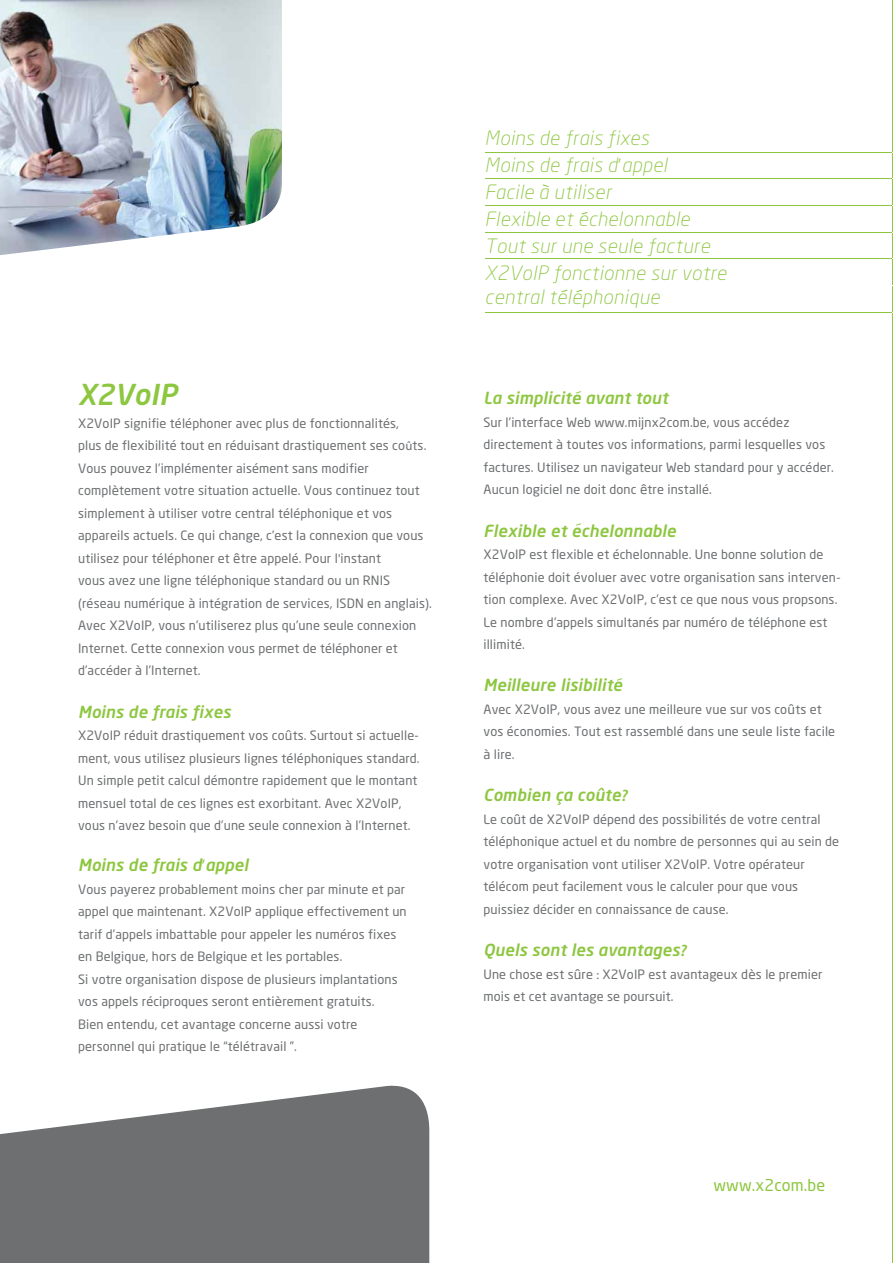
<style>
.page{position:relative;width:893px;height:1263px;background:#fff}
.page>*{position:absolute;margin:0;border:0;box-sizing:border-box;transform-origin:0 0}
.t1{font:italic 500 28.5px "Neo Sans";letter-spacing:.01em;color:#8dc63f}
.t2{font:italic 300 19.5px/27px "Neo Sans";letter-spacing:.025em;color:#8dc63f}
.t3{font:italic 500 16.5px "Neo Sans";letter-spacing:.01em;color:#8dc63f}
.t4{font:16.2px "Neo Sans";letter-spacing:.01em;color:#8dc63f}
.t5{font:12.75px/22.5px "Neo Sans";letter-spacing:.01em;color:#6d6f71}
.s1{font-family:"Myriad Pro"}
.s2{font-family:"Soho Gothic Pro"}
.s3{font-family:"Myriad Pro";font-weight:400;font-style:normal}
.s4{font-family:"Myriad Pro";font-style:normal}
.s5{font-family:"Myriad Pro";font-weight:600}
</style>
<div class="page">
<svg style="left:0;top:1085px;width:429px;height:178px;background:#808183"></svg>
<hr style="left:485px;top:152px;width:407px;height:1px;background:#8dc63f">
<hr style="left:485px;top:179px;width:407px;height:1px;background:#8dc63f">
<hr style="left:485px;top:205px;width:407px;height:1px;background:#8dc63f">
<hr style="left:485px;top:232px;width:407px;height:1px;background:#8dc63f">
<hr style="left:485px;top:259px;width:407px;height:1px;background:#8dc63f">
<hr style="left:485px;top:313px;width:407px;height:1px;background:#8dc63f">
<img style="left:0;top:0;width:282px;height:255px">
<svg style="left:598px;top:788px;width:6px;height:3px"></svg>
<p class="t1" style="left:78px;top:383px;width:100px">X2VoIP</p>
<p class="t5" style="left:78px;top:412px;width:355px">X2VoIP signifie téléphoner avec plus de fonctionnalités,<br>plus de flexibilité tout en réduisant drastiquement ses co<span class="s1">û</span>ts.<br>Vous pouvez l’implémenter aisément sans modifier compl<span class="s2">è</span>tement votre situation actuelle. Vous continuez tout simplement <span class="s2">à</span> utiliser votre central téléphonique et vos appareils actuels. Ce qui change, c’est la connexion que vous utilisez pour téléphoner et <span class="s2">ê</span>tre appelé. Pour l<span class="s1">'</span>instant<br>vous avez une ligne téléphonique standard ou un RNIS (réseau numérique <span class="s2">à</span> intégration de services, ISDN en anglais).<br>Avec X2VoIP, vous n’utiliserez plus qu’une seule connexion Internet. Cette connexion vous permet de téléphoner et d’accéder <span class="s2">à</span> l’Internet.</p>
<p class="t3" style="left:78px;top:705px;width:154px">Moins de frais fixes</p>
<p class="t5" style="left:78px;top:725px;width:343px">X2VoIP réduit drastiquement vos co<span class="s2">û</span>ts. Surtout si actuelle&shy;ment, vous utilisez plusieurs lignes téléphoniques standard.<br>Un simple petit calcul démontre rapidement que le montant mensuel total de ces lignes est exorbitant. Avec X2VoIP, vous n’avez besoin que d’une seule connexion <span class="s2">à</span> l’Internet.</p>
<p class="t3" style="left:78px;top:859px;width:172px">Moins de frais d<span class="s3">’</span>appel</p>
<p class="t5" style="left:78px;top:878px;width:330px">Vous payerez probablement moins cher par minute et par appel que maintenant. X2VoIP applique effectivement un tarif d’appels imbattable pour appeler les numéros fixes en Belgique, hors de Belgique et les portables.<br>Si votre organisation dispose de plusieurs implantations vos appels réciproques seront enti<span class="s2">è</span>rement gratuits.<br>Bien entendu, cet avantage concerne aussi votre personnel qui pratique le “télétravail ”.</p>
<p class="t2" style="left:485px;top:126px;width:243px">Moins de frais fixes<br>Moins de frais d<span class="s4">’</span>appel<br>Facile a utiliser<br>Flexible et echelonnable<br>Tout sur une seule facture<br>X2VoIP fonctionne sur votre</p>
<p class="t2" style="left:485px;top:285px;width:176px">central telephonique</p>
<p class="t3" style="left:483px;top:392px;width:186px">La simplicite avant tout</p>
<p class="t5" style="left:483px;top:411px;width:352px">Sur l’interface Web www.mijnx2com.be, vous accédez directement <span class="s2">à</span> toutes vos informations, parmi lesquelles vos factures. Utilisez un navigateur Web standard pour y accéder.<br>Aucun logiciel ne doit donc <span class="s2">ê</span>tre installé.</p>
<p class="t3" style="left:483px;top:524px;width:194px">Flexible et echelonnable</p>
<p class="t5" style="left:483px;top:544px;width:358px">X2VoIP est flexible et échelonnable. Une bonne solution de téléphonie doit évoluer avec votre organisation sans interven&shy;tion complexe. Avec X2VoIP, c’est ce que nous vous propsons.<br>Le nombre d’appels simultanés par numéro de téléphone est illimité.</p>
<p class="t3" style="left:483px;top:679px;width:140px">Meilleure lisibilite</p>
<p class="t5" style="left:483px;top:699px;width:353px">Avec X2VoIP, vous avez une meilleure vue sur vos co<span class="s2">û</span>ts et vos économies. Tout est rassemblé dans une seule liste facile <span class="s2">à</span> lire.</p>
<p class="t3" style="left:483px;top:788px;width:146px">Combien ca coute<span class="s5">?</span></p>
<p class="t5" style="left:483px;top:808px;width:357px">Le co<span class="s2">û</span>t de X2VoIP dépend des possibilités de votre central téléphonique actuel et du nombre de personnes qui au sein de votre organisation vont utiliser X2VoIP. Votre opérateur télécom peut facilement vous le calculer pour que vous puissiez décider en connaissance de cause.</p>
<p class="t3" style="left:483px;top:943px;width:205px">Quels sont les avantages<span class="s5">?</span></p>
<p class="t5" style="left:483px;top:963px;width:340px">Une chose est s<span class="s2">û</span>re <span class="s1">:</span> X2VoIP est avantageux d<span class="s2">è</span>s le premier mois et cet avantage se poursuit.</p>
<p class="t4" style="left:713px;top:1177px;width:113px">www.x2com.be</p>
</div>
